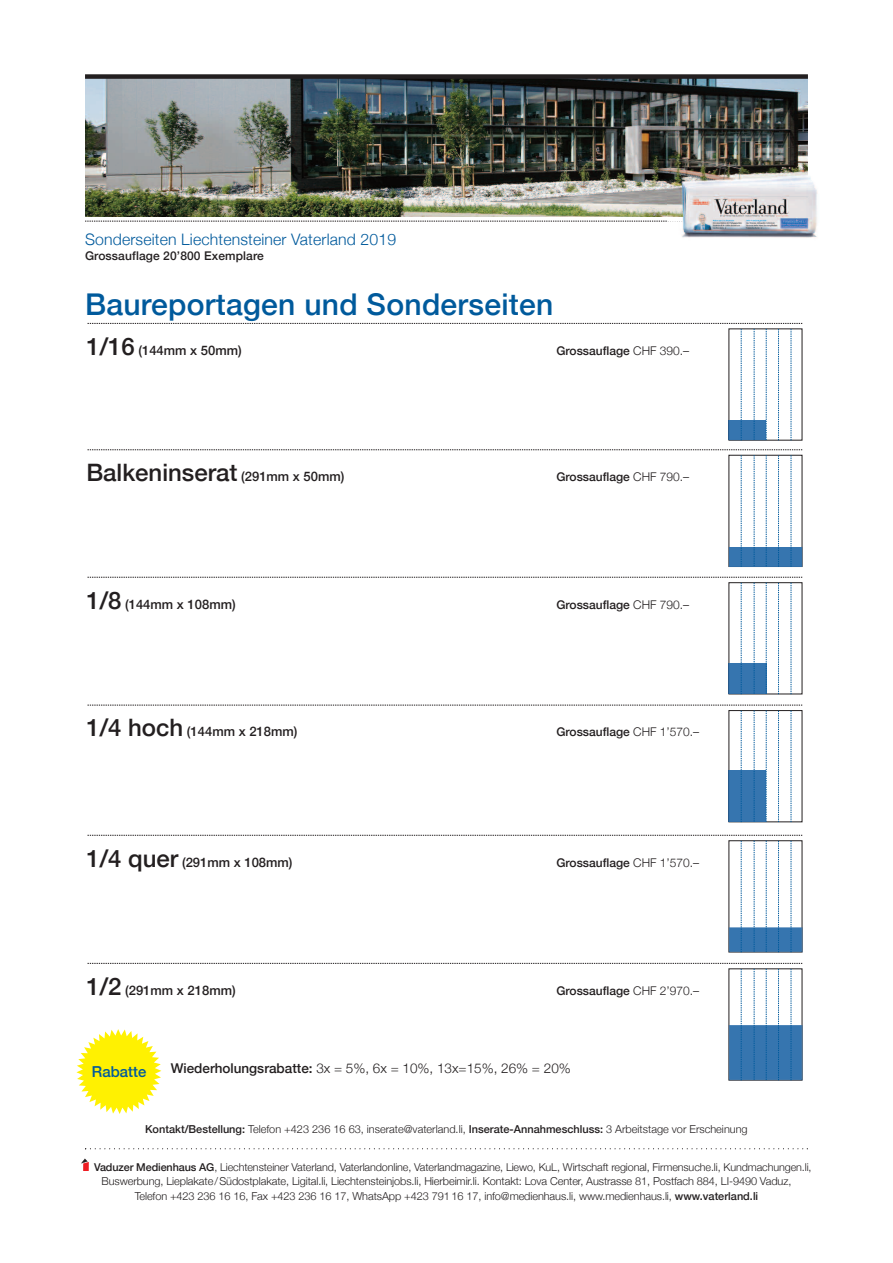
<style>
.page{position:relative;width:893px;height:1263px;background:#fff}
.page>*{position:absolute;margin:0;border:0;box-sizing:border-box;transform-origin:0 0}
.t1{font:500 30px "Helvetica Neue";letter-spacing:.01em;color:#005a9c}
.t2{font:500 24px "Helvetica Neue";color:#231f20}
.t3{font:300 15.9px "Helvetica Neue";letter-spacing:.01em;color:#005a9c}
.t4{font:500 15px "Helvetica Neue";color:#005a9c}
.t5{font:300 13.5px "Helvetica Neue";color:#231f20}
.t6{font:500 13.05px "Helvetica Neue";color:#231f20}
.t7{font:500 12px "Helvetica Neue";color:#231f20}
.t8{font:300 10.95px/14.5px "Helvetica Neue";letter-spacing:-.005em;color:#231f20;text-align:center}
.t9{font:300 10.8px "Helvetica Neue";letter-spacing:-.01em;color:#231f20}
.s1{font-size:24px}
.s2{font-weight:300}
.s3{font-size:13.05px}
.s4{font-weight:500}
</style>
<div class="page">
<svg style="left:88px;top:323px;width:714px;height:117px"></svg>
<svg style="left:88px;top:449px;width:715px;height:118px"></svg>
<svg style="left:88px;top:577px;width:714px;height:117px"></svg>
<svg style="left:88px;top:705px;width:714px;height:117px"></svg>
<svg style="left:88px;top:835px;width:715px;height:117px"></svg>
<hr style="left:802px;top:1025px;width:1px;height:55px;background:#285989">
<svg style="left:76px;top:963px;width:726px;height:151px"></svg>
<img style="left:85px;top:79px;width:723px;height:138px">
<svg style="left:85px;top:221px;width:582px;height:1px"></svg>
<div style="left:85px;top:74px;width:723px;height:5px;background:#231f20"></div>
<img style="left:668px;top:177px;width:150px;height:61px">
<img style="left:667px;top:167px;width:141px;height:50px">
<svg style="left:85px;top:1148px;width:723px;height:1px"></svg>
<svg style="left:81px;top:1158px;width:8px;height:12px"></svg>
<h3 class="t3" style="left:85px;top:230px;width:313px">Sonderseiten Liechtensteiner Vaterland 2019</h3>
<p class="t7" style="left:85px;top:248px;width:180px">Grossauflage 20’800 Exemplare</p>
<h1 class="t1" style="left:85px;top:285px;width:470px">Baureportagen und Sonderseiten</h1>
<p class="t6" style="left:86px;top:342px;width:157px"><span class="s1">1/16</span> (144mm x 50mm)</p>
<p class="t7" style="left:556px;top:343px;width:134px">Grossauflage <span class="s2">CHF 390.–</span></p>
<h2 class="t2" style="left:86px;top:458px;width:260px">Balkeninserat <span class="s3">(291mm x 50mm)</span></h2>
<p class="t7" style="left:556px;top:469px;width:134px">Grossauflage <span class="s2">CHF 790.–</span></p>
<p class="t6" style="left:86px;top:596px;width:151px"><span class="s1">1/8</span> (144mm x 108mm)</p>
<p class="t7" style="left:556px;top:597px;width:134px">Grossauflage <span class="s2">CHF 790.–</span></p>
<p class="t6" style="left:86px;top:724px;width:213px"><span class="s1">1/4 hoch</span> (144mm x 218mm)</p>
<p class="t7" style="left:556px;top:725px;width:144px">Grossauflage <span class="s2">CHF 1’570.–</span></p>
<p class="t6" style="left:86px;top:854px;width:208px"><span class="s1">1/4 quer</span> (291mm x 108mm)</p>
<p class="t7" style="left:556px;top:855px;width:144px">Grossauflage <span class="s2">CHF 1’570.–</span></p>
<p class="t6" style="left:86px;top:982px;width:151px"><span class="s1">1/2</span> (291mm x 218mm)</p>
<p class="t7" style="left:556px;top:983px;width:144px">Grossauflage <span class="s2">CHF 2’970.–</span></p>
<h3 class="t4" style="left:92px;top:1063px;width:56px;rotate:-1deg">Rabatte</h3>
<p class="t5" style="left:171px;top:1060px;width:402px"><span class="s4">Wiederholungsrabatte:</span> 3x = 5%, 6x = 10%, 13x=15%, 26% = 20%</p>
<p class="t8" style="left:145px;top:1122px;width:604px"><span class="s4">Kontakt/Bestellung:</span> Telefon +423 236 16 63, inserate@vaterland.li, <span class="s4">Inserate-Annahmeschluss:</span> 3 Arbeitstage vor Erscheinung</p>
<p class="t9" style="left:94px;top:1160px;width:719px"><span class="s4">Vaduzer Medienhaus AG</span>, Liechtensteiner Vaterland, Vaterlandonline, Vaterlandmagazine, Liewo, KuL, Wirtschaft regional, Firmensuche.li, Kundmachungen.li,</p>
<p class="t8" style="left:102px;top:1174px;width:691px">Buswerbung, Lieplakate/Südostplakate, Ligital.li, Liechtensteinjobs.li, Hierbeimir.li. Kontakt: Lova Center, Austrasse 81, Postfach 884, LI-9490 Vaduz,<br>Telefon +423 236 16 16, Fax +423 236 16 17, WhatsApp +423 791 16 17, info@medienhaus.li, www.medienhaus.li, <span class="s4">www.vaterland.li</span></p>
</div>
